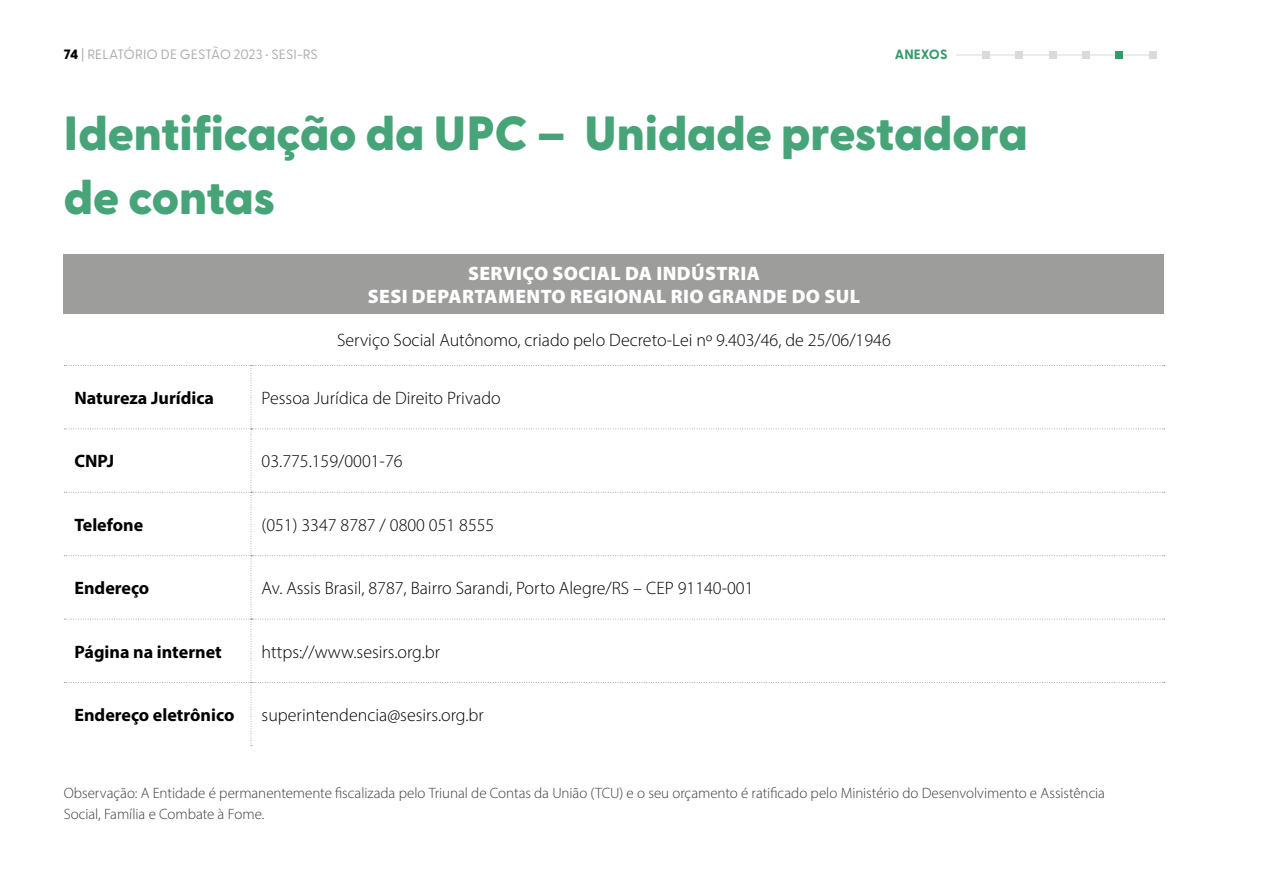
<style>
.page{position:relative;width:1263px;height:893px;background:#fff}
.page>*{position:absolute;margin:0;border:0;box-sizing:border-box;transform-origin:0 0}
.t1{font:800 48px/64.8px "Greycliff CF";letter-spacing:-.005em;color:#47a479}
.t2{font:900 19.5px/23.4px "Myriad Pro";letter-spacing:.02em;color:#fff;text-align:center}
.t3{font:300 18px "Myriad Pro";color:#000}
.t4{font:700 18px "Myriad Pro";color:#000}
.t5{font:300 15px/21.6px "Myriad Pro";letter-spacing:-.005em;color:#3c3c3b}
.t6{font:13.5px "Greycliff CF";letter-spacing:.01em;color:#a8a8a7}
.t7{font:700 13.5px "Greycliff CF";color:#339a6a}
.s1{font-weight:800;color:#000}
</style>
<div class="page">
<div style="left:64px;top:254px;width:1100px;height:60px;background:#9d9d9c"></div>
<svg style="left:64px;top:365px;width:1101px;height:381px"></svg>
<hr style="left:956px;top:55px;width:197px;height:1px;background:#dadada">
<div style="left:1015px;top:51px;width:8px;height:8px;background:#dadada"></div>
<div style="left:1048px;top:51px;width:8px;height:8px;background:#dadada"></div>
<div style="left:982px;top:51px;width:8px;height:8px;background:#dadada"></div>
<div style="left:1082px;top:51px;width:8px;height:8px;background:#dadada"></div>
<div style="left:1115px;top:51px;width:8px;height:8px;background:#339a6a"></div>
<div style="left:1149px;top:51px;width:8px;height:8px;background:#dadada"></div>
<p class="t6" style="left:64px;top:44px;width:255px"><span class="s1">74</span> | RELATÓRIO DE GESTÃO 2023 • SESI-RS</p>
<p class="t7" style="left:895px;top:44px;width:54px">ANEXOS</p>
<h1 class="t1" style="left:64px;top:98px;width:965px">Identificação da UPC – Unidade prestadora de contas</h1>
<p class="t2" style="left:368px;top:261px;width:493px">SERVIÇO SOCIAL DA INDÚSTRIA<br>SESI DEPARTAMENTO REGIONAL RIO GRANDE DO SUL</p>
<p class="t3" style="left:337px;top:329px;width:555px">Serviço Social Autônomo, criado pelo Decreto-Lei nº 9.403/46, de 25/06/1946</p>
<p class="t4" style="left:74px;top:386px;width:141px">Natureza Jurídica</p>
<p class="t3" style="left:262px;top:387px;width:241px">Pessoa Jurídica de Direito Privado</p>
<p class="t4" style="left:74px;top:450px;width:41px">CNPJ</p>
<p class="t3" style="left:262px;top:450px;width:142px">03.775.159/0001-76</p>
<p class="t4" style="left:74px;top:513px;width:70px">Telefone</p>
<p class="t3" style="left:262px;top:514px;width:234px">(051) 3347 8787 / 0800 051 8555</p>
<p class="t4" style="left:74px;top:576px;width:76px">Endereço</p>
<p class="t3" style="left:262px;top:577px;width:493px">Av. Assis Brasil, 8787, Bairro Sarandi, Porto Alegre/RS – CEP 91140-001</p>
<p class="t4" style="left:74px;top:640px;width:149px">Página na internet</p>
<p class="t3" style="left:262px;top:641px;width:180px">https://www.sesirs.org.br</p>
<p class="t4" style="left:74px;top:703px;width:161px">Endereço eletrônico</p>
<p class="t3" style="left:262px;top:704px;width:224px">superintendencia@sesirs.org.br</p>
<p class="t5" style="left:64px;top:782px;width:1043px">Observação: A Entidade é permanentemente fiscalizada pelo Triunal de Contas da União (TCU) e o seu orçamento é ratificado pelo Ministério do Desenvolvimento e Assistência<br>Social, Família e Combate à Fome.</p>
</div>
